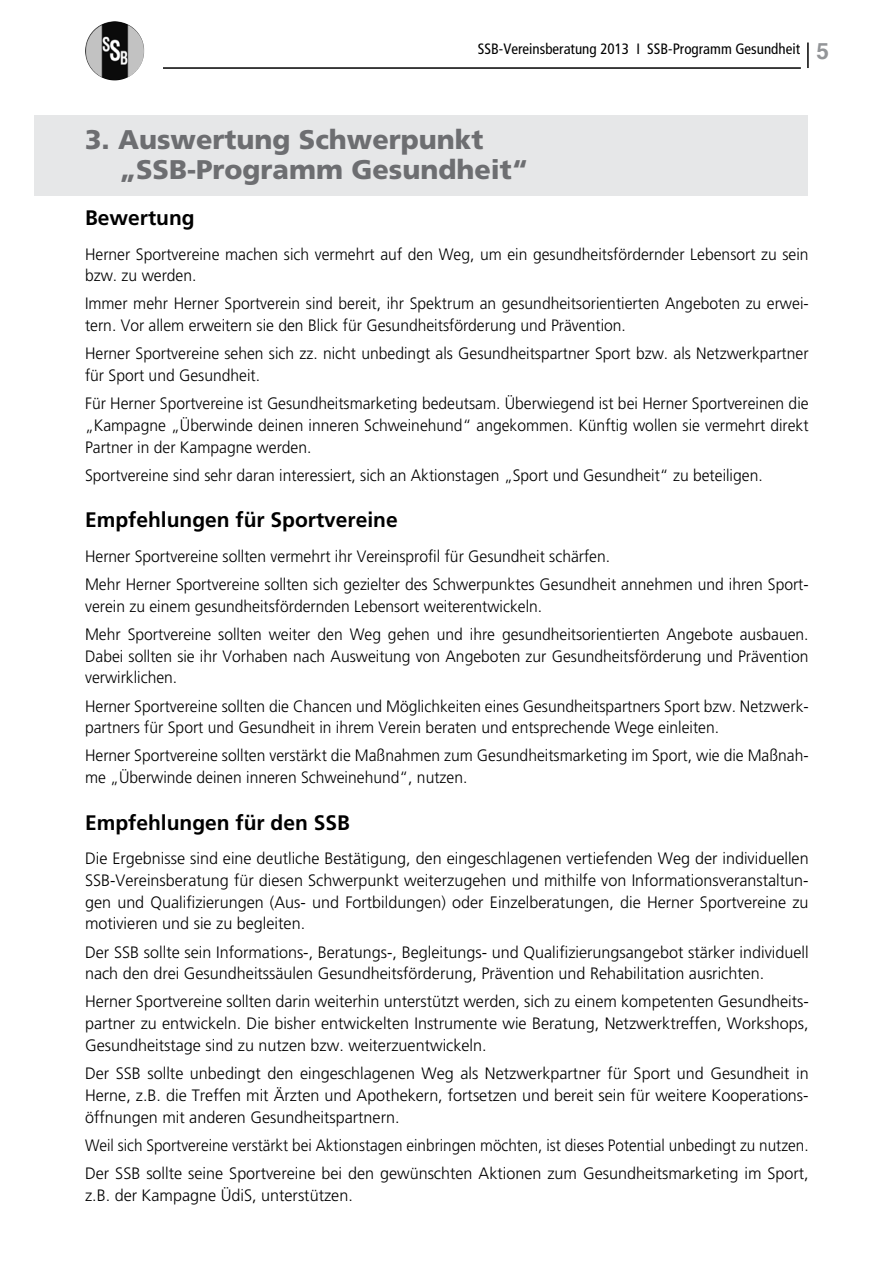
<style>
.page{position:relative;width:893px;height:1263px;background:#fff}
.page>*{position:absolute;margin:0;border:0;box-sizing:border-box;transform-origin:0 0}
.t1{font:900 27px/30px "Frutiger";color:#6d6e71}
.t2{font:700 21px "Frutiger";color:#000}
.t3{font:300 16.5px/21.8px "Frutiger";color:#000;scale:.95 1}
.t4{font:300 16.5px/21.8px "Frutiger";color:#000;text-align:justify}
.t5{font:300 16.5px/28.2px "Frutiger";color:#000;scale:.93 1}
.t6{font:condensed 15px "Frutiger";color:#000}
.s1{font-family:"Helvetica";font-weight:700;font-stretch:normal;font-size:22.5px;color:#939598}
</style>
<div class="page">
<hr style="left:807px;top:43px;width:2px;height:25px;background:#000">
<img style="left:96px;top:21px;width:17px;height:7px">
<hr style="left:163px;top:67px;width:638px;height:2px;background:#000">
<div style="left:34px;top:115px;width:773px;height:81px;background:#e6e7e8"></div>
<p class="t6" style="left:478px;top:40px;width:353px">SSB-Vereinsberatung 2013 I SSB-Programm Gesundheit <span class="s1">5</span></p>
<h1 class="t1" style="left:120px;top:124px;width:410px;text-indent:-35px">3. Auswertung Schwerpunkt „SSB-Programm Gesundheit“</h1>
<p class="t2" style="left:85px;top:205px;width:111px">Bewertung</p>
<p class="t3" style="left:85px;top:243px;width:763px">Herner Sportvereine machen sich vermehrt auf den Weg, um ein gesundheitsfördernder Lebensort zu sein bzw. zu werden.</p>
<p class="t3" style="left:85px;top:293px;width:763px">Immer mehr Herner Sportverein sind bereit, ihr Spektrum an gesundheitsorientierten Angeboten zu erwei&shy;tern. Vor allem erweitern sie den Blick für Gesundheitsförderung und Prävention.</p>
<p class="t3" style="left:85px;top:343px;width:763px">Herner Sportvereine sehen sich zz. nicht unbedingt als Gesundheitspartner Sport bzw. als Netzwerkpartner für Sport und Gesundheit.</p>
<p class="t3" style="left:85px;top:393px;width:763px;text-align:justify">Für Herner Sportvereine ist Gesundheitsmarketing bedeutsam. Überwiegend ist bei Herner Sportvereinen die „Kampagne „Überwinde deinen inneren Schweinehund“ angekommen. Künftig wollen sie vermehrt direkt Partner in der Kampagne werden.</p>
<p class="t3" style="left:85px;top:464px;width:715px">Sportvereine sind sehr daran interessiert, sich an Aktionstagen „Sport und Gesundheit“ zu beteiligen.</p>
<p class="t2" style="left:85px;top:508px;width:314px">Empfehlungen für Sportvereine</p>
<p class="t3" style="left:85px;top:542px;width:763px;line-height:28.2px">Herner Sportvereine sollten vermehrt ihr Vereinsprofil für Gesundheit schärfen.<br>Mehr Herner Sportvereine sollten sich gezielter des Schwerpunktes Gesundheit annehmen und ihren Sport-</p>
<p class="t3" style="left:85px;top:592px;width:763px;line-height:28.2px">verein zu einem gesundheitsfördernden Lebensort weiterentwickeln.<br>Mehr Sportvereine sollten weiter den Weg gehen und ihre gesundheitsorientierten Angebote ausbauen.</p>
<p class="t3" style="left:85px;top:645px;width:763px">Dabei sollten sie ihr Vorhaben nach Ausweitung von Angeboten zur Gesundheitsförderung und Prävention verwirklichen.</p>
<p class="t3" style="left:85px;top:695px;width:763px">Herner Sportvereine sollten die Chancen und Möglichkeiten eines Gesundheitspartners Sport bzw. Netzwerk&shy;partners für Sport und Gesundheit in ihrem Verein beraten und entsprechende Wege einleiten.</p>
<p class="t3" style="left:85px;top:745px;width:763px">Herner Sportvereine sollten verstärkt die Maßnahmen zum Gesundheitsmarketing im Sport, wie die Maßnah&shy;me „Überwinde deinen inneren Schweinehund“, nutzen.</p>
<p class="t2" style="left:85px;top:810px;width:266px">Empfehlungen für den SSB</p>
<p class="t4" style="left:85px;top:847px;width:725px">Die Ergebnisse sind eine deutliche Bestätigung, den eingeschlagenen vertiefenden Weg der individuellen SSB-Vereinsberatung für diesen Schwerpunkt weiterzugehen und mithilfe von Informationsveranstaltun&shy;gen und Qualifizierungen (Aus- und Fortbildungen) oder Einzelberatungen, die Herner Sportvereine zu motivieren und sie zu begleiten.</p>
<p class="t4" style="left:85px;top:941px;width:725px">Der SSB sollte sein Informations-, Beratungs-, Begleitungs- und Qualifizierungsangebot stärker individuell nach den drei Gesundheitssäulen Gesundheitsförderung, Prävention und Rehabilitation ausrichten.</p>
<p class="t4" style="left:85px;top:991px;width:725px">Herner Sportvereine sollten darin weiterhin unterstützt werden, sich zu einem kompetenten Gesundheits&shy;partner zu entwickeln. Die bisher entwickelten Instrumente wie Beratung, Netzwerktreffen, Workshops, Gesundheitstage sind zu nutzen bzw. weiterzuentwickeln.</p>
<p class="t4" style="left:85px;top:1062px;width:725px">Der SSB sollte unbedingt den eingeschlagenen Weg als Netzwerkpartner für Sport und Gesundheit in Herne, z.B. die Treffen mit Ärzten und Apothekern, fortsetzen und bereit sein für weitere Kooperations&shy;öffnungen mit anderen Gesundheitspartnern.</p>
<p class="t5" style="left:85px;top:1131px;width:780px">Weil sich Sportvereine verstärkt bei Aktionstagen einbringen möchten, ist dieses Potential unbedingt zu nutzen.<br>Der SSB sollte seine Sportvereine bei den gewünschten Aktionen zum Gesundheitsmarketing im Sport,</p>
<p class="t4" style="left:85px;top:1184px;width:269px">z.B. der Kampagne ÜdiS, unterstützen.</p>
</div>
